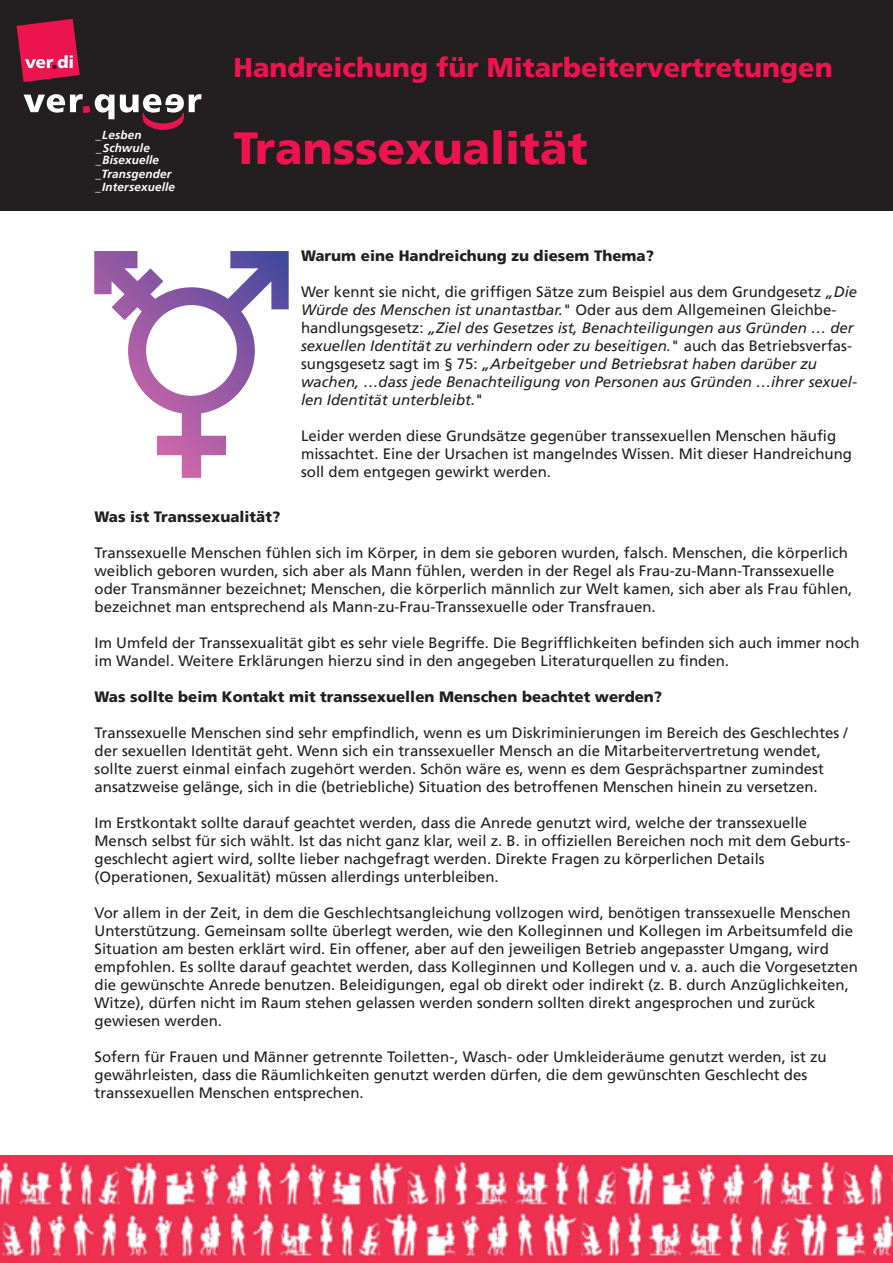
<style>
.page{position:relative;width:893px;height:1263px;background:#fff}
.page>*{position:absolute;margin:0;border:0;box-sizing:border-box;transform-origin:0 0}
.t1{font:900 45px "Frutiger";color:#ed1450}
.t2{font:900 27px "Frutiger";color:#ed1450}
.t3{font:15px/18px "Frutiger";color:#231f20}
.t4{font:italic 15px/18px "Frutiger";color:#231f20}
.t5{font:900 15px "Frutiger";color:#231f20}
.t6{font:italic 700 11.7px/12.9px "Frutiger";letter-spacing:.015em;color:#fff}
.s1{font-style:normal}
</style>
<div class="page">
<img style="left:0;top:1155px;width:893px;height:108px">
<div style="left:0;top:0;width:893px;height:210px;background:#231f20"></div>
<div style="left:0;top:0;width:893px;height:211px;border:2px solid #231f20"></div>
<svg style="left:24px;top:94px;width:90px;height:25px"></svg>
<svg style="left:120px;top:94px;width:81px;height:36px"></svg>
<svg style="left:17px;top:19px;width:63px;height:63px"></svg>
<svg style="left:94px;top:251px;width:195px;height:227px"></svg>
<p class="t6" style="left:95px;top:128px;width:65px">_Lesben _Schwule _Bisexuelle</p>
<p class="t6" style="left:95px;top:167px;width:77px">_Transgender</p>
<p class="t6" style="left:95px;top:181px;width:81px">_Intersexuelle</p>
<h2 class="t2" style="left:234px;top:51px;width:601px">Handreichung für Mitarbeitervertretungen</h2>
<h1 class="t1" style="left:234px;top:121px;width:356px">Transsexualität</h1>
<p class="t5" style="left:301px;top:247px;width:355px">Warum eine Handreichung zu diesem Thema?</p>
<p class="t4" style="left:301px;top:283px;width:558px"><span class="s1">Wer kennt sie nicht, die griffigen Sätze zum Beispiel aus dem Grundgesetz</span> „Die Würde des Menschen ist unantastbar." <span class="s1">Oder aus dem Allgemeinen Gleichbe&shy;handlungsgesetz:</span> „Ziel des Gesetzes ist, Benachteiligungen aus Gründen … der sexuellen Identität zu verhindern oder zu beseitigen." <span class="s1">auch das Betriebsverfas&shy;sungsgesetz sagt im § 75:</span> „Arbeitgeber und Betriebsrat haben darüber zu wachen, …dass jede Benachteiligung von Personen aus Gründen …ihrer sexuel&shy;len Identität unterbleibt."</p>
<p class="t3" style="left:301px;top:427px;width:552px">Leider werden diese Grundsätze gegenüber transsexuellen Menschen häufig missachtet. Eine der Ursachen ist mangelndes Wissen. Mit dieser Handreichung soll dem entgegen gewirkt werden.</p>
<p class="t5" style="left:94px;top:508px;width:187px">Was ist Transsexualität?</p>
<p class="t3" style="left:94px;top:544px;width:759px">Transsexuelle Menschen fühlen sich im Körper, in dem sie geboren wurden, falsch. Menschen, die körperlich weiblich geboren wurden, sich aber als Mann fühlen, werden in der Regel als Frau-zu-Mann-Transsexuelle oder Transmänner bezeichnet; Menschen, die körperlich männlich zur Welt kamen, sich aber als Frau fühlen, bezeichnet man entsprechend als Mann-zu-Frau-Transsexuelle oder Transfrauen.</p>
<p class="t3" style="left:94px;top:634px;width:767px">Im Umfeld der Transsexualität gibt es sehr viele Begriffe. Die Begrifflichkeiten befinden sich auch immer noch im Wandel. Weitere Erklärungen hierzu sind in den angegeben Literaturquellen zu finden.</p>
<p class="t5" style="left:94px;top:688px;width:569px">Was sollte beim Kontakt mit transsexuellen Menschen beachtet werden?</p>
<p class="t3" style="left:94px;top:724px;width:755px">Transsexuelle Menschen sind sehr empfindlich, wenn es um Diskriminierungen im Bereich des Geschlechtes / der sexuellen Identität geht. Wenn sich ein transsexueller Mensch an die Mitarbeitervertretung wendet, sollte zuerst einmal einfach zugehört werden. Schön wäre es, wenn es dem Gesprächspartner zumindest ansatzweise gelänge, sich in die (betriebliche) Situation des betroffenen Menschen hinein zu versetzen.</p>
<p class="t3" style="left:94px;top:814px;width:758px">Im Erstkontakt sollte darauf geachtet werden, dass die Anrede genutzt wird, welche der transsexuelle Mensch selbst für sich wählt. Ist das nicht ganz klar, weil z. B. in offiziellen Bereichen noch mit dem Geburts&shy;geschlecht agiert wird, sollte lieber nachgefragt werden. Direkte Fragen zu körperlichen Details (Operationen, Sexualität) müssen allerdings unterbleiben.</p>
<p class="t3" style="left:94px;top:904px;width:765px">Vor allem in der Zeit, in dem die Geschlechtsangleichung vollzogen wird, benötigen transsexuelle Menschen Unterstützung. Gemeinsam sollte überlegt werden, wie den Kolleginnen und Kollegen im Arbeitsumfeld die Situation am besten erklärt wird. Ein offener, aber auf den jeweiligen Betrieb angepasster Umgang, wird empfohlen. Es sollte darauf geachtet werden, dass Kolleginnen und Kollegen und v. a. auch die Vorgesetzten die gewünschte Anrede benutzen. Beleidigungen, egal ob direkt oder indirekt (z. B. durch Anzüglichkeiten, Witze), dürfen nicht im Raum stehen gelassen werden sondern sollten direkt angesprochen und zurück gewiesen werden.</p>
<p class="t3" style="left:94px;top:1048px;width:734px">Sofern für Frauen und Männer getrennte Toiletten-, Wasch- oder Umkleideräume genutzt werden, ist zu gewährleisten, dass die Räumlichkeiten genutzt werden dürfen, die dem gewünschten Geschlecht des transsexuellen Menschen entsprechen.</p>
</div>
